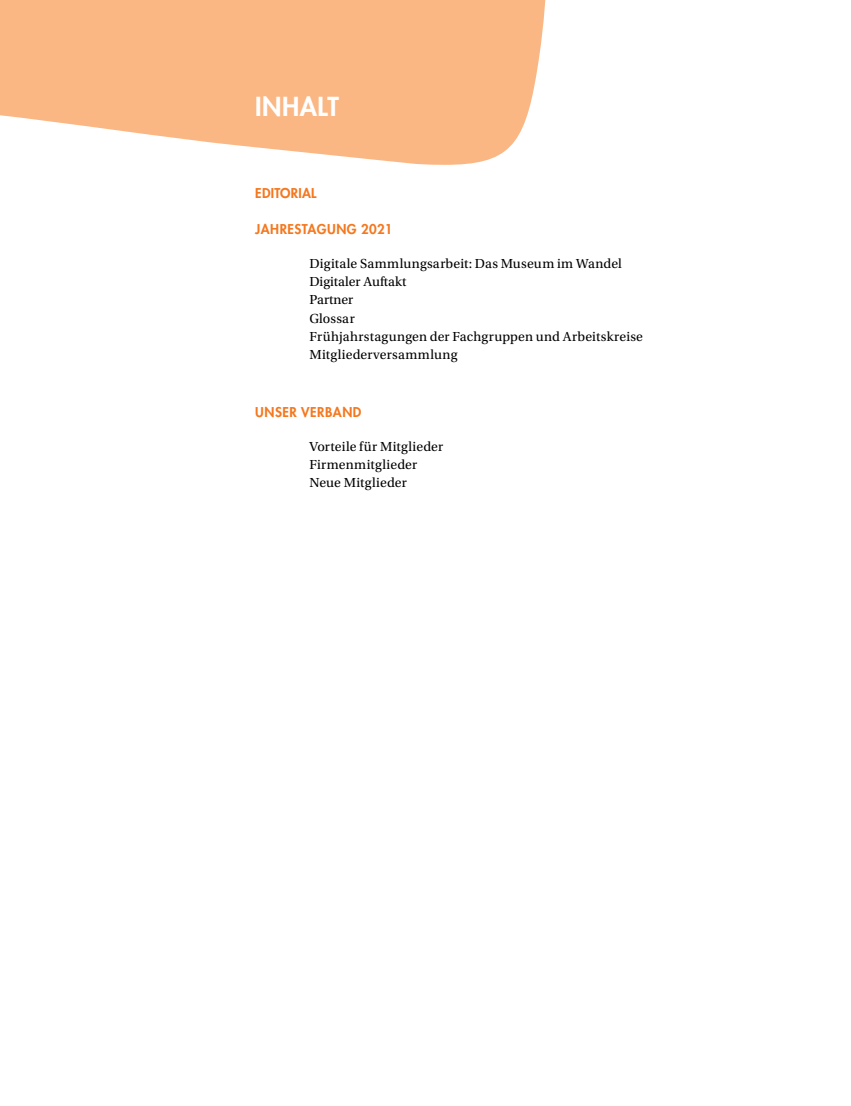
<style>
.page{position:relative;width:851px;height:1106px;background:#fff}
.page>*{position:absolute;margin:0;border:0;box-sizing:border-box;transform-origin:0 0}
.t1{font:800 25.5px "Futura LT Pro";color:#fff}
.t2{font:13.8px/18.3px "Utopia Std";letter-spacing:.01em;color:#000}
.t3{font:800 13.2px "Futura LT Pro";letter-spacing:.03em;color:#f4781f}
</style>
<div class="page">
<svg style="left:0;top:0;width:546px;height:165px;background:#fac195"></svg>
<h1 class="t1" style="left:255px;top:87px;width:59px">INHALT</h1>
<p class="t3" style="left:255px;top:183px;width:63px">EDITORIAL</p>
<p class="t3" style="left:255px;top:219px;width:139px">JAHRESTA GUNG 2021</p>
<p class="t2" style="left:309px;top:254px;width:335px">Digitale Sammlungsarbeit: Das Museum im Wandel<br>Digitaler Auftakt<br>Partner<br>Glossar<br>Frühjahrstagungen der Fachgruppen und Arbeitskreise<br>Mitgliederversammlung</p>
<p class="t3" style="left:255px;top:402px;width:10px">UNS</p>
<p class="t3" style="left:282px;top:402px;width:80px">ER VERBAND</p>
<p class="t2" style="left:309px;top:437px;width:135px">Vorteile für Mitglieder<br>Firmenmitglieder<br>Neue Mitglieder</p>
</div>
